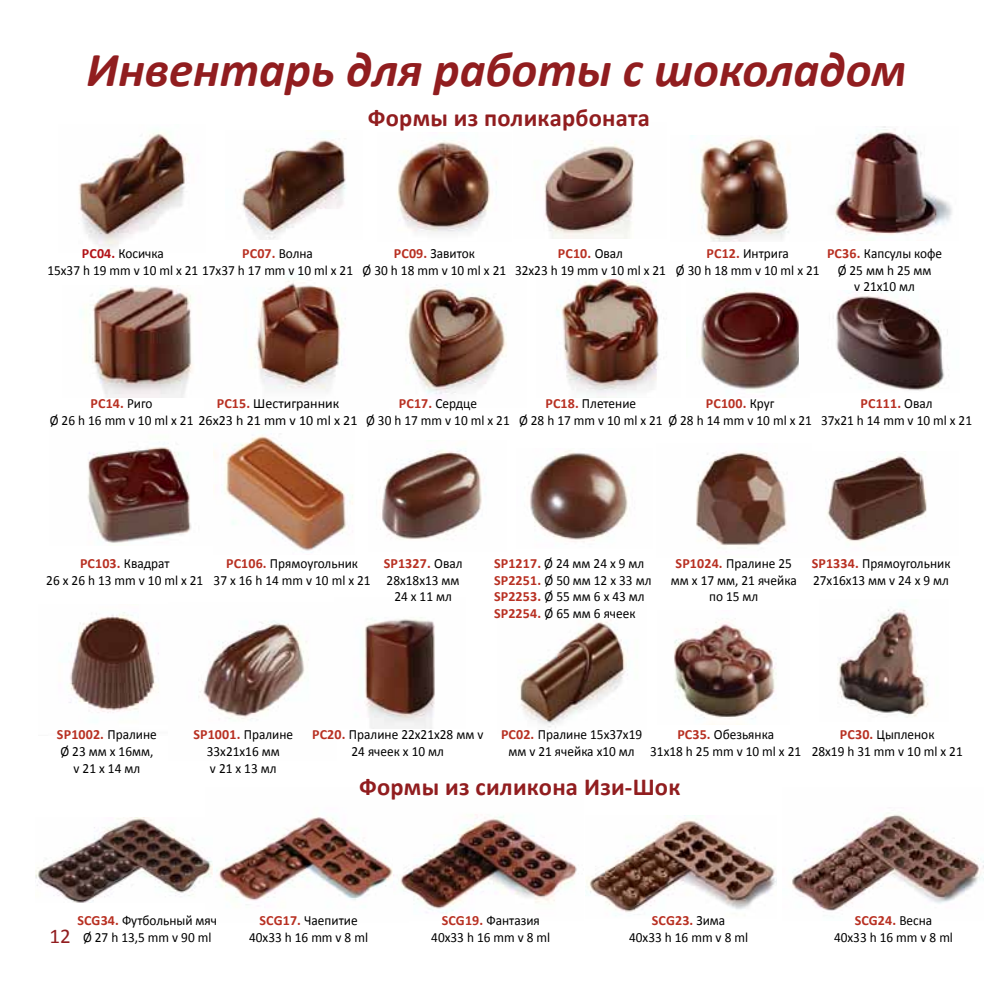
<style>
.page{position:relative;width:993px;height:993px;background:#fff}
.page>*{position:absolute;margin:0;border:0;box-sizing:border-box;transform-origin:0 0}
.t1{font:italic 700 49px "Calibri";color:#911d1f}
.t2{font:700 24.5px "Calibri";letter-spacing:.01em;color:#911d1f}
.t3{font:14px/16.8px "Calibri";color:#000;text-align:center;scale:.95 1}
.t4{font:14px "Calibri";color:#000}
.t5{font:700 14px "Calibri";color:#b83022}
.s1{font-weight:700;color:#b11116}
.s2{font-weight:400;color:#000}
.s3{font-weight:700;color:#b83022}
.s4{font-size:21px;color:#911d1f}
</style>
<div class="page">
<img style="left:585px;top:815px;width:191px;height:101px">
<img style="left:792px;top:814px;width:189px;height:98px">
<img style="left:212px;top:817px;width:181px;height:88px">
<img style="left:393px;top:814px;width:184px;height:100px">
<img style="left:700px;top:287px;width:99px;height:103px">
<img style="left:836px;top:291px;width:113px;height:100px">
<img style="left:87px;top:442px;width:104px;height:101px">
<img style="left:213px;top:433px;width:140px;height:118px">
<img style="left:406px;top:283px;width:101px;height:112px">
<img style="left:78px;top:132px;width:110px;height:116px">
<img style="left:557px;top:279px;width:102px;height:118px">
<img style="left:81px;top:285px;width:112px;height:112px">
<img style="left:255px;top:277px;width:91px;height:114px">
<img style="left:240px;top:138px;width:106px;height:102px">
<img style="left:397px;top:140px;width:100px;height:93px">
<img style="left:544px;top:140px;width:91px;height:98px">
<img style="left:690px;top:135px;width:100px;height:106px">
<img style="left:36px;top:817px;width:176px;height:85px">
<img style="left:381px;top:449px;width:101px;height:91px">
<img style="left:529px;top:450px;width:99px;height:92px">
<img style="left:696px;top:452px;width:91px;height:94px">
<img style="left:825px;top:453px;width:102px;height:88px">
<img style="left:69px;top:612px;width:90px;height:101px">
<img style="left:200px;top:620px;width:109px;height:99px">
<img style="left:355px;top:617px;width:80px;height:111px">
<img style="left:519px;top:621px;width:109px;height:107px">
<img style="left:674px;top:622px;width:103px;height:98px">
<img style="left:837px;top:606px;width:92px;height:111px">
<img style="left:835px;top:126px;width:117px;height:113px">
<h1 class="t1" style="left:86px;top:39px;width:821px">Инвентарь для работы с шоколадом</h1>
<h2 class="t2" style="left:368px;top:102px;width:283px">Формы из поликарбоната</h2>
<p class="t3" style="left:47px;top:245px;width:323px;text-align:left;text-indent:34px"><span class="s1">PC04.</span> Косичка<br>15x37 h 19 mm v 10 ml х 21 17x37 h 17 mm v 10 ml х 21</p>
<p class="t5" style="left:242px;top:244px;width:72px">PC07. <span class="s2">Волна</span></p>
<p class="t3" style="left:362px;top:245px;width:153px"><span class="s3">PC09.</span> Завиток<br>Ø 30 h 18 mm v 10 ml х 21</p>
<p class="t3" style="left:515px;top:245px;width:160px"><span class="s3">PC10.</span> Овал<br>32х23 h 19 mm v 10 ml х 21</p>
<p class="t3" style="left:675px;top:245px;width:153px"><span class="s3">PC12.</span> Интрига<br>Ø 30 h 18 mm v 10 ml х 21</p>
<p class="t3" style="left:826px;top:245px;width:123px"><span class="s3">PC36.</span> Капсулы кофе<br>Ø 25 мм h 25 мм<br>v 21x10 мл</p>
<p class="t4" style="left:217px;top:394px;width:124px"><span class="s3">PC15.</span> Шестигранник</p>
<p class="t3" style="left:545px;top:394px;width:97px"><span class="s3">PC18.</span> Плетение</p>
<p class="t3" style="left:519px;top:394px;width:310px;text-align:left;text-indent:187px"><span class="s3">PC100.</span> Круг<br>Ø 28 h 17 mm v 10 ml х 21 Ø 28 h 14 mm v 10 ml х 21</p>
<p class="t3" style="left:820px;top:394px;width:160px"><span class="s3">PC111.</span> Овал<br>37х21 h 14 mm v 10 ml х 21</p>
<p class="t3" style="left:50px;top:394px;width:325px;text-align:left;text-indent:41px"><span class="s3">PC14.</span> Риго<br>Ø 26 h 16 mm v 10 ml х 21 26х23 h 21 mm v 10 ml х 21</p>
<p class="t3" style="left:366px;top:394px;width:153px"><span class="s3">PC17.</span> Сердце<br>Ø 30 h 17 mm v 10 ml х 21</p>
<p class="t3" style="left:46px;top:554px;width:167px"><span class="s3">PC103.</span> Квадрат<br>26 х 26 h 13 mm v 10 ml х 21</p>
<p class="t3" style="left:213px;top:554px;width:167px"><span class="s3">PC106.</span> Прямоугольник<br>37 х 16 h 14 mm v 10 ml х 21</p>
<p class="t3" style="left:383px;top:554px;width:84px"><span class="s3">SP1327.</span> Овал<br>28x18x13 мм<br>24 x 11 мл</p>
<p class="t3" style="left:494px;top:554px;width:167px;text-align:left"><span class="s3">SP1217.</span> Ø 24 мм 24 x 9 мл<br><span class="s3">SP2251.</span> Ø 50 мм 12 x 33 мл<br><span class="s3">SP2253.</span> Ø 55 мм 6 x 43 мл<br><span class="s3">SP2254.</span> Ø 65 мм 6 ячеек</p>
<p class="t3" style="left:670px;top:554px;width:134px"><span class="s3">SP1024.</span> Пралине 25 мм х 17 мм, 21 ячейка по 15 мл</p>
<p class="t3" style="left:811px;top:554px;width:147px;text-align:left"><span class="s3">SP1334.</span> Прямоугольник<br>27x16x13 мм v 24 x 9 мл</p>
<p class="t3" style="left:57px;top:725px;width:107px"><span class="s3">SP1002.</span> Пралине<br>Ø 23 мм х 16мм, v 21 x 14 мл</p>
<p class="t3" style="left:193px;top:725px;width:107px"><span class="s3">SP1001.</span> Пралине<br>33х21х16 мм<br>v 21 x 13 мл</p>
<p class="t3" style="left:312px;top:725px;width:182px"><span class="s3">PC20.</span> Пралине 22х21х28 мм v<br>24 ячеек x 10 мл</p>
<p class="t3" style="left:501px;top:725px;width:150px"><span class="s3">PC02.</span> Пралине 15х37х19 мм v 21 ячейка x10 мл</p>
<p class="t3" style="left:650px;top:725px;width:160px"><span class="s3">PC35.</span> Обезьянка<br>31x18 h 25 mm v 10 ml х 21</p>
<p class="t3" style="left:811px;top:725px;width:160px"><span class="s3">PC30.</span> Цыпленок<br>28x19 h 31 mm v 10 ml х 21</p>
<h2 class="t2" style="left:359px;top:771px;width:323px">Формы из силикона Изи-Шок</h2>
<p class="t3" style="left:50px;top:911px;width:178px;text-align:left;text-indent:28px"><span class="s3">SCG34.</span> Футбольный мяч<br><span class="s4">12</span> Ø 27 h 13,5 mm v 90 ml</p>
<p class="t3" style="left:249px;top:911px;width:127px"><span class="s3">SCG17.</span> Чаепитие<br>40x33 h 16 mm v 8 ml</p>
<p class="t3" style="left:431px;top:911px;width:127px"><span class="s3">SCG19.</span> Фантазия<br>40x33 h 16 mm v 8 ml</p>
<p class="t3" style="left:833px;top:911px;width:127px"><span class="s3">SCG24.</span> Весна<br>40x33 h 16 mm v 8 ml</p>
<p class="t3" style="left:629px;top:911px;width:127px"><span class="s3">SCG23.</span> Зима<br>40x33 h 16 mm v 8 ml</p>
</div>
